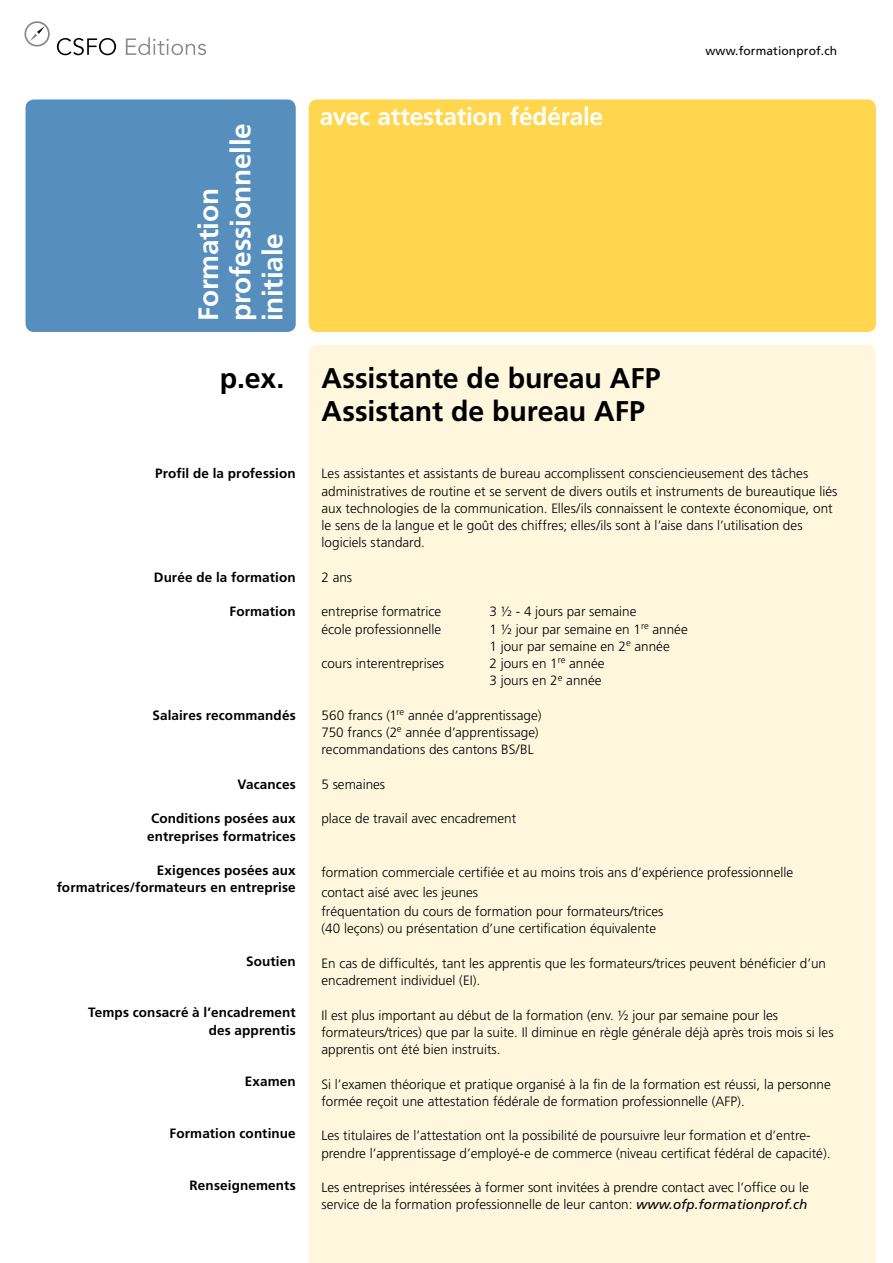
<style>
.page{position:relative;width:893px;height:1263px;background:#fff}
.page>*{position:absolute;margin:0;border:0;box-sizing:border-box;transform-origin:0 0}
.t1{font:700 28.5px/33px "Frutiger";letter-spacing:-.005em;color:#000}
.t2{font:700 28.05px/32.2px "Frutiger";letter-spacing:-.01em;color:#fff}
.t3{font:700 24.45px "Frutiger";letter-spacing:-.01em;color:#fff}
.t4{font:300 13.5px/17.2px "Frutiger";color:#000}
.t5{font:700 13.5px/17.2px "Frutiger";letter-spacing:.01em;color:#000;text-align:right}
.t6{font:12px "Frutiger";letter-spacing:.01em;color:#000}
.s1{font-weight:400;font-style:italic}
</style>
<div class="page">
<div style="left:26px;top:99px;width:270px;height:233px;background:#568ebe;border-radius:9px"></div>
<div style="left:309px;top:99px;width:567px;height:233px;background:#ffd64d;border-radius:9px"></div>
<div style="left:309px;top:345px;width:567px;height:918px;background:#fff7dd"></div>
<svg style="left:24px;top:21px;width:26px;height:26px"></svg>
<svg style="left:57px;top:38px;width:59px;height:17px"></svg>
<svg style="left:126px;top:37px;width:80px;height:18px"></svg>
<h2 class="t2" style="left:192px;top:321px;width:199px;rotate:-90deg">Formation professionnelle initiale</h2>
<h3 class="t3" style="left:320px;top:102px;width:285px">avec attestation fédérale</h3>
<h1 class="t1" style="left:220px;top:361px;width:66px">p.ex.</h1>
<h1 class="t1" style="left:321px;top:361px;width:341px">Assistante de bureau AFP<br>Assistant de bureau AFP</h1>
<p class="t6" style="left:705px;top:44px;width:133px">www.formationprof.ch</p>
<p class="t5" style="left:155px;top:465px;width:142px">Profil de la profession</p>
<p class="t5" style="left:154px;top:568px;width:144px">Durée de la formation</p>
<p class="t5" style="left:230px;top:603px;width:68px">Formation</p>
<p class="t5" style="left:152px;top:706px;width:145px">Salaires recommandés</p>
<p class="t5" style="left:237px;top:775px;width:60px">Vacances</p>
<p class="t5" style="left:147px;top:810px;width:150px;text-align:left">Conditions posées aux entreprises formatrices</p>
<p class="t5" style="left:57px;top:862px;width:241px">Exigences posées aux formatrices/formateurs en entreprise</p>
<p class="t5" style="left:246px;top:952px;width:51px">Soutien</p>
<p class="t5" style="left:88px;top:1004px;width:209px">Temps consacré à l’encadrement des apprentis</p>
<p class="t5" style="left:245px;top:1073px;width:52px">Examen</p>
<p class="t5" style="left:170px;top:1125px;width:128px">Formation continue</p>
<p class="t5" style="left:190px;top:1176px;width:108px">Renseignements</p>
<p class="t4" style="left:321px;top:465px;width:518px">Les assistantes et assistants de bureau accomplissent consciencieusement des tâches administratives de routine et se servent de divers outils et instruments de bureautique liés aux technologies de la communication. Elles/ils connaissent le contexte économique, ont le sens de la langue et le goût des chiffres; elles/ils sont à l’aise dans l’utilisation des logiciels standard.</p>
<p class="t4" style="left:321px;top:569px;width:32px">2 ans</p>
<p class="t4" style="left:321px;top:603px;width:121px">entreprise formatrice</p>
<p class="t4" style="left:489px;top:603px;width:149px">3 ½ - 4 jours par semaine</p>
<p class="t4" style="left:321px;top:620px;width:121px">école professionnelle</p>
<p class="t4" style="left:489px;top:620px;width:200px">1 ½ jour par semaine en 1<sup>re</sup> année<br>1 jour par semaine en 2<sup>e</sup> année</p>
<p class="t4" style="left:321px;top:655px;width:124px">cours interentreprises</p>
<p class="t4" style="left:489px;top:655px;width:117px">2 jours en 1<sup>re</sup> année<br>3 jours en 2<sup>e</sup> année</p>
<p class="t4" style="left:321px;top:706px;width:221px">560 francs (1<sup>re</sup> année d’apprentissage)<br>750 francs (2<sup>e</sup> année d’apprentissage) recommandations des cantons BS/BL</p>
<p class="t4" style="left:321px;top:775px;width:65px">5 semaines</p>
<p class="t4" style="left:321px;top:810px;width:196px">place de travail avec encadrement</p>
<p class="t4" style="left:321px;top:863px;width:473px;line-height:19.4px">formation commerciale certifiée et au moins trois ans d’expérience professionnelle contact aisé avec les jeunes<br>fréquentation du cours de formation pour formateurs/trices</p>
<p class="t4" style="left:321px;top:920px;width:336px">(40 leçons) ou présentation d’une certification équivalente</p>
<p class="t4" style="left:321px;top:954px;width:506px">En cas de difficultés, tant les apprentis que les formateurs/trices peuvent bénéficier d’un encadrement individuel (EI).</p>
<p class="t4" style="left:321px;top:1006px;width:514px">Il est plus important au début de la formation (env. ½ jour par semaine pour les formateurs/trices) que par la suite. Il diminue en règle générale déjà après trois mois si les apprentis ont été bien instruits.</p>
<p class="t4" style="left:321px;top:1075px;width:511px">Si l’examen théorique et pratique organisé à la fin de la formation est réussi, la personne formée reçoit une attestation fédérale de formation professionnelle (AFP).</p>
<p class="t4" style="left:321px;top:1127px;width:511px">Les titulaires de l’attestation ont la possibilité de poursuivre leur formation et d’entre&shy;prendre l’apprentissage d’employé-e de commerce (niveau certificat fédéral de capacité).</p>
<p class="t4" style="left:321px;top:1179px;width:489px">Les entreprises intéressées à former sont invitées à prendre contact avec l’office ou le service de la formation professionnelle de leur canton: <span class="s1">www.ofp.formationprof.ch</span></p>
</div>
